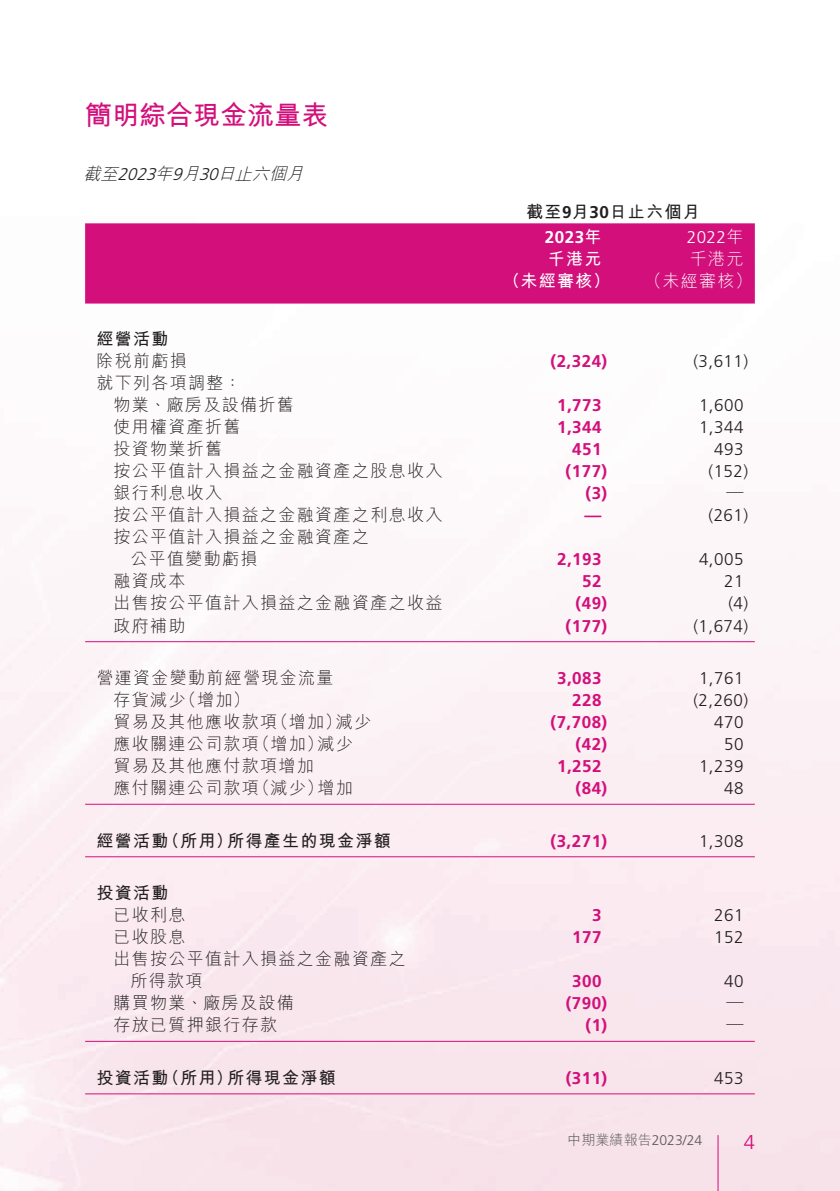
<style>
.page{position:relative;width:840px;height:1191px;background:#fff}
.page>*{position:absolute;margin:0;border:0;box-sizing:border-box;transform-origin:0 0}
.t1{font:700 27px "M Hei HK";color:#d30f7b}
.t2{font:300 20px "Frutiger LT Std";color:#d30f7b}
.t3{font:300 17px/22px "M Hei HK";letter-spacing:.08em;color:#231f20}
.t4{font:700 17px "Frutiger LT Std";letter-spacing:.03em;color:#d30f7b}
.t5{font:300 17px "Frutiger LT Std";letter-spacing:.03em;color:#231f20}
.t6{font:700 17px "M Hei HK";letter-spacing:.08em;color:#231f20}
.t7{font:italic 300 17px "M Hei HK";color:#231f20}
.t8{font:300 17px "M Hei HK";letter-spacing:.08em;color:#fff}
.t9{font:700 17px "M Hei HK";letter-spacing:.08em;color:#fff}
.t10{font:italic 300 17px "Frutiger LT Std";color:#231f20}
.t11{font:300 17px "Frutiger LT Std";color:#fff}
.t12{font:700 17px "Frutiger LT Std";color:#fff}
.t13{font:300 14px "Frutiger LT Std";color:#57585a}
.s1{font-family:"Frutiger LT Std"}
.s2{font-family:"M Hei HK"}
</style>
<div class="page">
<img style="left:0;top:223px;width:839px;height:968px">
<hr style="left:717px;top:1135px;width:1px;height:56px;background:#d30f7b">
<div style="left:85px;top:223px;width:669px;height:80px;background:#d30f7b"></div>
<hr style="left:85px;top:641px;width:386px;height:1px;background:#d30f7b">
<hr style="left:471px;top:641px;width:141px;height:1px;background:#d30f7b">
<hr style="left:612px;top:641px;width:142px;height:1px;background:#d30f7b">
<hr style="left:85px;top:803px;width:386px;height:1px;background:#d30f7b">
<hr style="left:471px;top:803px;width:141px;height:1px;background:#d30f7b">
<hr style="left:612px;top:803px;width:142px;height:1px;background:#d30f7b">
<hr style="left:85px;top:856px;width:386px;height:1px;background:#d30f7b">
<hr style="left:471px;top:856px;width:141px;height:1px;background:#d30f7b">
<hr style="left:612px;top:856px;width:142px;height:1px;background:#d30f7b">
<hr style="left:85px;top:1040px;width:386px;height:1px;background:#d30f7b">
<hr style="left:471px;top:1040px;width:141px;height:1px;background:#d30f7b">
<hr style="left:612px;top:1040px;width:142px;height:1px;background:#d30f7b">
<hr style="left:85px;top:1093px;width:386px;height:1px;background:#d30f7b">
<hr style="left:471px;top:1093px;width:141px;height:1px;background:#d30f7b">
<hr style="left:612px;top:1093px;width:142px;height:1px;background:#d30f7b">
<h1 class="t1" style="left:85px;top:95px;width:244px">簡明綜合現金流量表</h1>
<p class="t7" style="left:217px;top:161px;width:93px">日止六個月</p>
<p class="t7" style="left:155px;top:161px;width:25px">年</p>
<p class="t7" style="left:83px;top:161px;width:42px">截至</p>
<p class="t7" style="left:172px;top:161px;width:34px">月<span class="s1">9</span></p>
<p class="t10" style="left:117px;top:164px;width:45px">2023</p>
<p class="t10" style="left:199px;top:164px;width:26px">30</p>
<p class="t6" style="left:526px;top:200px;width:175px">截至 月<span class="s1">9 30</span>日止六個月</p>
<p class="t11" style="left:686px;top:228px;width:58px">2022<span class="s2">年</span></p>
<p class="t12" style="left:544px;top:227px;width:58px">2023<span class="s2">年</span></p>
<p class="t9" style="left:547px;top:247px;width:55px">千港元</p>
<p class="t8" style="left:689px;top:247px;width:55px">千港元</p>
<p class="t9" style="left:503px;top:269px;width:108px">（未經審核）</p>
<p class="t8" style="left:644px;top:269px;width:108px">（未經審核(</p>
<p class="t6" style="left:96px;top:327px;width:73px">經營活動</p>
<p class="t3" style="left:96px;top:349px;width:146px">除稅前虧損<br>就下列各項調整：</p>
<p class="t4" style="left:550px;top:351px;width:58px">)2,324(</p>
<p class="t5" style="left:693px;top:352px;width:56px">)3,611(</p>
<p class="t3" style="left:113px;top:393px;width:182px">物業、廠房及設備折舊</p>
<p class="t4" style="left:557px;top:395px;width:46px">1,773</p>
<p class="t5" style="left:698px;top:396px;width:46px">1,600</p>
<p class="t3" style="left:113px;top:415px;width:128px">使用權資產折舊</p>
<p class="t4" style="left:557px;top:417px;width:46px">1,344</p>
<p class="t5" style="left:698px;top:418px;width:46px">1,344</p>
<p class="t3" style="left:113px;top:437px;width:110px">投資物業折舊</p>
<p class="t4" style="left:572px;top:439px;width:31px">451</p>
<p class="t5" style="left:713px;top:440px;width:31px">493</p>
<p class="t3" style="left:113px;top:459px;width:330px">按公平值計入損益之金融資產之股息收入</p>
<p class="t4" style="left:565px;top:461px;width:43px">)177(</p>
<p class="t5" style="left:708px;top:462px;width:41px">)152(</p>
<p class="t3" style="left:113px;top:481px;width:110px">銀行利息收入</p>
<p class="t4" style="left:585px;top:483px;width:23px">(3)</p>
<p class="t3" style="left:726px;top:481px;width:18px">—</p>
<p class="t3" style="left:113px;top:503px;width:330px">按公平值計入損益之金融資產之利息收入按公平值計入損益之金融資產之</p>
<p class="t4" style="left:584px;top:505px;width:18px">—</p>
<p class="t5" style="left:708px;top:506px;width:41px">)261(</p>
<p class="t3" style="left:130px;top:547px;width:128px">公平值變動虧損</p>
<p class="t4" style="left:557px;top:549px;width:46px">2,193</p>
<p class="t5" style="left:698px;top:550px;width:46px">4,005</p>
<p class="t3" style="left:113px;top:569px;width:73px">融資成本</p>
<p class="t4" style="left:582px;top:571px;width:21px">52</p>
<p class="t5" style="left:723px;top:572px;width:21px">21</p>
<p class="t3" style="left:113px;top:591px;width:330px">出售按公平值計入損益之金融資產之收益</p>
<p class="t4" style="left:575px;top:593px;width:33px">)49(</p>
<p class="t5" style="left:728px;top:594px;width:21px">(4)</p>
<p class="t3" style="left:113px;top:613px;width:73px">政府補助</p>
<p class="t4" style="left:565px;top:615px;width:43px">)177(</p>
<p class="t5" style="left:693px;top:616px;width:56px">)1,674(</p>
<p class="t3" style="left:96px;top:666px;width:238px">營運資金變動前經營現金流量</p>
<p class="t4" style="left:557px;top:668px;width:46px">3,083</p>
<p class="t5" style="left:698px;top:668px;width:46px">1,761</p>
<p class="t3" style="left:179px;top:688px;width:72px">（增加(</p>
<p class="t3" style="left:113px;top:688px;width:73px">存貨減少</p>
<p class="t4" style="left:572px;top:690px;width:31px">228</p>
<p class="t5" style="left:693px;top:690px;width:56px">)2,260(</p>
<p class="t3" style="left:271px;top:710px;width:72px">（增加）</p>
<p class="t3" style="left:113px;top:710px;width:165px">貿易及其他應收款項</p>
<p class="t3" style="left:335px;top:710px;width:37px">減少</p>
<p class="t4" style="left:550px;top:712px;width:58px">)7,708(</p>
<p class="t5" style="left:713px;top:712px;width:31px">470</p>
<p class="t3" style="left:253px;top:732px;width:72px">（增加）</p>
<p class="t3" style="left:113px;top:732px;width:147px">應收關連公司款項</p>
<p class="t3" style="left:317px;top:732px;width:37px">減少</p>
<p class="t4" style="left:575px;top:734px;width:33px">)42(</p>
<p class="t5" style="left:723px;top:734px;width:21px">50</p>
<p class="t3" style="left:113px;top:754px;width:202px">貿易及其他應付款項增加</p>
<p class="t4" style="left:557px;top:756px;width:46px">1,252</p>
<p class="t5" style="left:698px;top:756px;width:46px">1,239</p>
<p class="t3" style="left:113px;top:776px;width:147px">應付關連公司款項</p>
<p class="t3" style="left:253px;top:776px;width:72px">（減少）</p>
<p class="t3" style="left:317px;top:776px;width:37px">增加</p>
<p class="t4" style="left:575px;top:778px;width:33px">)84(</p>
<p class="t5" style="left:723px;top:778px;width:21px">48</p>
<p class="t6" style="left:227px;top:828px;width:165px">所得產生的現金淨額</p>
<p class="t6" style="left:162px;top:828px;width:72px">（所用）</p>
<p class="t6" style="left:96px;top:828px;width:73px">經營活動</p>
<p class="t6" style="left:96px;top:880px;width:73px">投資活動</p>
<p class="t4" style="left:550px;top:830px;width:58px">)3,271(</p>
<p class="t5" style="left:698px;top:831px;width:46px">1,308</p>
<p class="t3" style="left:113px;top:903px;width:73px">已收利息</p>
<p class="t4" style="left:591px;top:905px;width:11px">3</p>
<p class="t5" style="left:713px;top:905px;width:31px">261</p>
<p class="t3" style="left:113px;top:925px;width:293px">已收股息<br>出售按公平值計入損益之金融資產之</p>
<p class="t4" style="left:572px;top:927px;width:31px">177</p>
<p class="t5" style="left:713px;top:927px;width:31px">152</p>
<p class="t3" style="left:130px;top:969px;width:73px">所得款項</p>
<p class="t4" style="left:572px;top:971px;width:31px">300</p>
<p class="t5" style="left:723px;top:971px;width:21px">40</p>
<p class="t3" style="left:113px;top:991px;width:182px">購買物業、廠房及設備</p>
<p class="t4" style="left:565px;top:993px;width:43px">)790(</p>
<p class="t3" style="left:726px;top:991px;width:18px">—</p>
<p class="t3" style="left:113px;top:1013px;width:165px">存放已質押銀行存款</p>
<p class="t4" style="left:585px;top:1015px;width:23px">(1)</p>
<p class="t3" style="left:726px;top:1013px;width:18px">—</p>
<p class="t6" style="left:227px;top:1065px;width:110px">所得現金淨額</p>
<p class="t6" style="left:162px;top:1065px;width:72px">（所用）</p>
<p class="t6" style="left:96px;top:1065px;width:73px">投資活動</p>
<p class="t4" style="left:565px;top:1067px;width:43px">)311(</p>
<p class="t5" style="left:713px;top:1068px;width:31px">453</p>
<p class="t13" style="left:567px;top:1132px;width:136px"><span class="s2">中期業績報告</span>2023/24</p>
<p class="t2" style="left:743px;top:1131px;width:13px">4</p>
</div>
